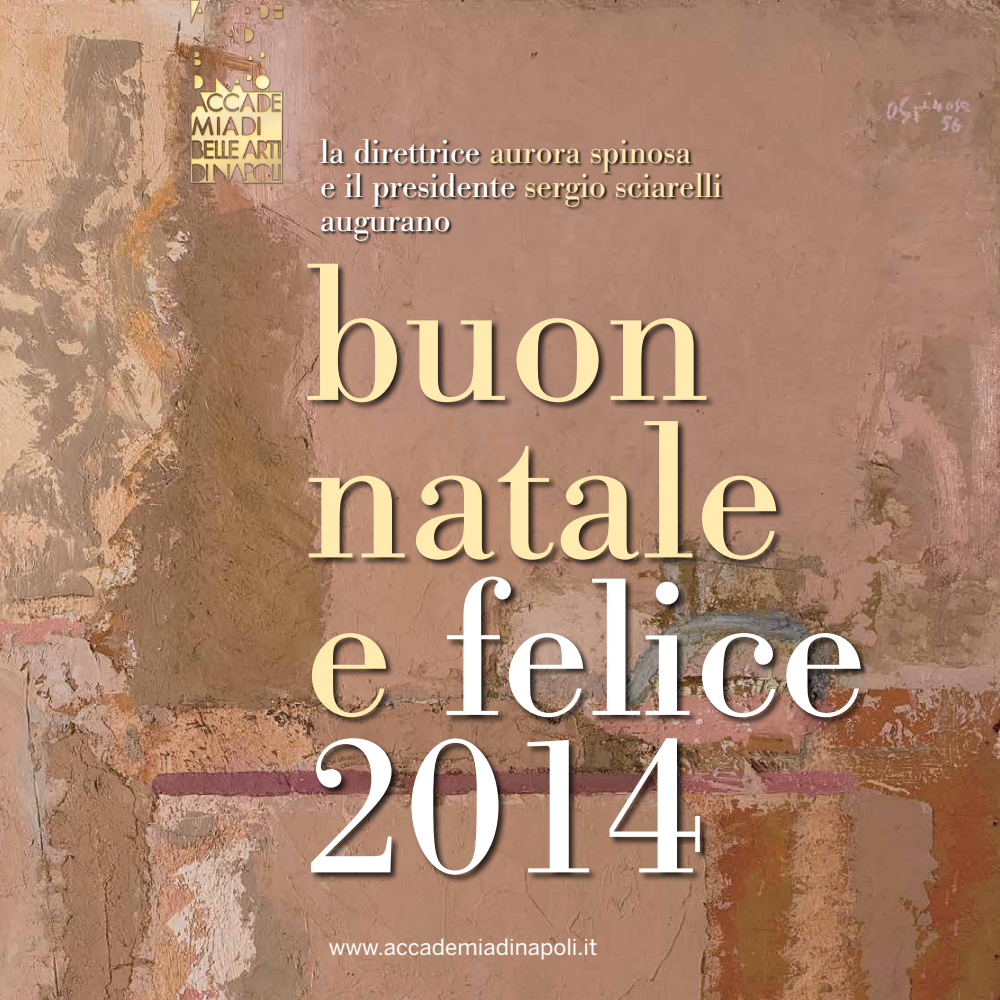
<style>
.page{position:relative;width:1000px;height:1000px;background:#fff}
.page>*{position:absolute;margin:0;border:0;box-sizing:border-box;transform-origin:0 0}
.t1{font:193px/157.5px "Bodoni BE";color:#ffeaaf}
.t2{font:33.75px/33.8px "Bodoni BE";color:#fff}
.t3{font:22.25px "Benton Sans";color:#fff}
.s1{color:#ffeaaf}
.s2{color:#fff}
</style>
<div class="page">
<img style="left:0;top:0;width:1000px;height:1000px">
<div style="left:320px;top:139px;width:405px;height:105px;background:#000;opacity:.9"></div>
<img style="left:190px;top:0;width:102px;height:187px">
<div style="left:306px;top:262px;width:564px;height:622px;background:#000;opacity:.75"></div>
<p class="t2" style="left:320px;top:136px;width:404px">la direttrice <span class="s1">aurora spinosa<br></span>e il presidente <span class="s1">sergio sciarelli </span>augurano</p>
<h1 class="t1" style="left:304px;top:261px;width:564px">buon natale e <span class="s2">felice<br>2014</span></h1>
<p class="t3" style="left:329px;top:934px;width:270px">www.accademiadinapoli.it</p>
</div>
